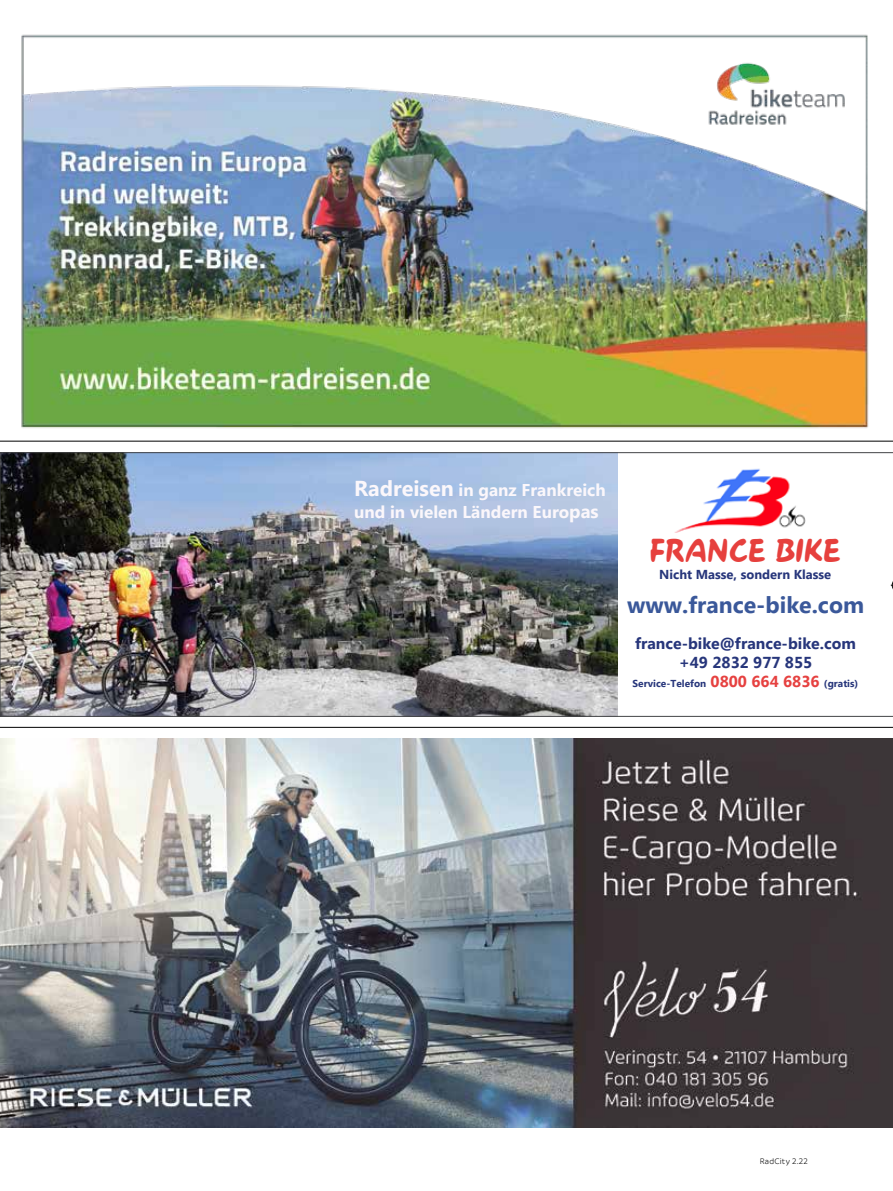
<style>
.page{position:relative;width:893px;height:1191px;background:#fff}
.page>*{position:absolute;margin:0;border:0;box-sizing:border-box;transform-origin:0 0}
.t1{font:31.65px "Casual Contact MF";color:#e6403d}
.t2{font:700 23.1px "Myanmar Text";color:#3a589a}
.t3{font:700 17.1px/22px "Myanmar Text";color:#fbf7fb}
.t4{font:700 15.9px/19px "Myanmar Text";color:#27367b;text-align:center}
.t5{font:700 12.9px "Myanmar Text";color:#27367b}
.t6{font:700 10.05px "Myanmar Text";color:#27367b}
.t7{font:300 8.7px "Branding";letter-spacing:.025em;color:#000}
.s1{font-size:21.6px}
.s2{font-size:18.45px}
.s3{font-size:15.9px;color:#e64140}
</style>
<div class="page">
<img style="left:1px;top:452px;width:892px;height:264px">
<img style="left:1px;top:738px;width:892px;height:389px">
<img style="left:21px;top:34px;width:848px;height:395px">
<hr style="left:0;top:727px;width:893px;height:1px;background:#000">
<hr style="left:0;top:441px;width:893px;height:1px;background:#000">
<img style="left:0;top:0;width:1px;height:1191px">
<p class="t3" style="left:354px;top:479px;width:253px"><span class="s1">Radreisen</span> in ganz Frankreich und in vielen Ländern Euro<span class="s2">pas</span></p>
<h1 class="t1" style="left:650px;top:531px;width:192px">FRANCE BIKE</h1>
<p class="t5" style="left:659px;top:566px;width:173px">Nicht Masse, sondern Klasse</p>
<h2 class="t2" style="left:627px;top:591px;width:239px">www.france-bike.com</h2>
<p class="t4" style="left:635px;top:634px;width:222px">france-bike@france-bike.com +49 2832 977 855</p>
<p class="t6" style="left:633px;top:678px;width:227px">Service-Telefon <span class="s3">0800 664 6836</span> (gratis)</p>
<p class="t7" style="left:760px;top:1156px;width:50px">RadCity 2.22</p>
</div>
